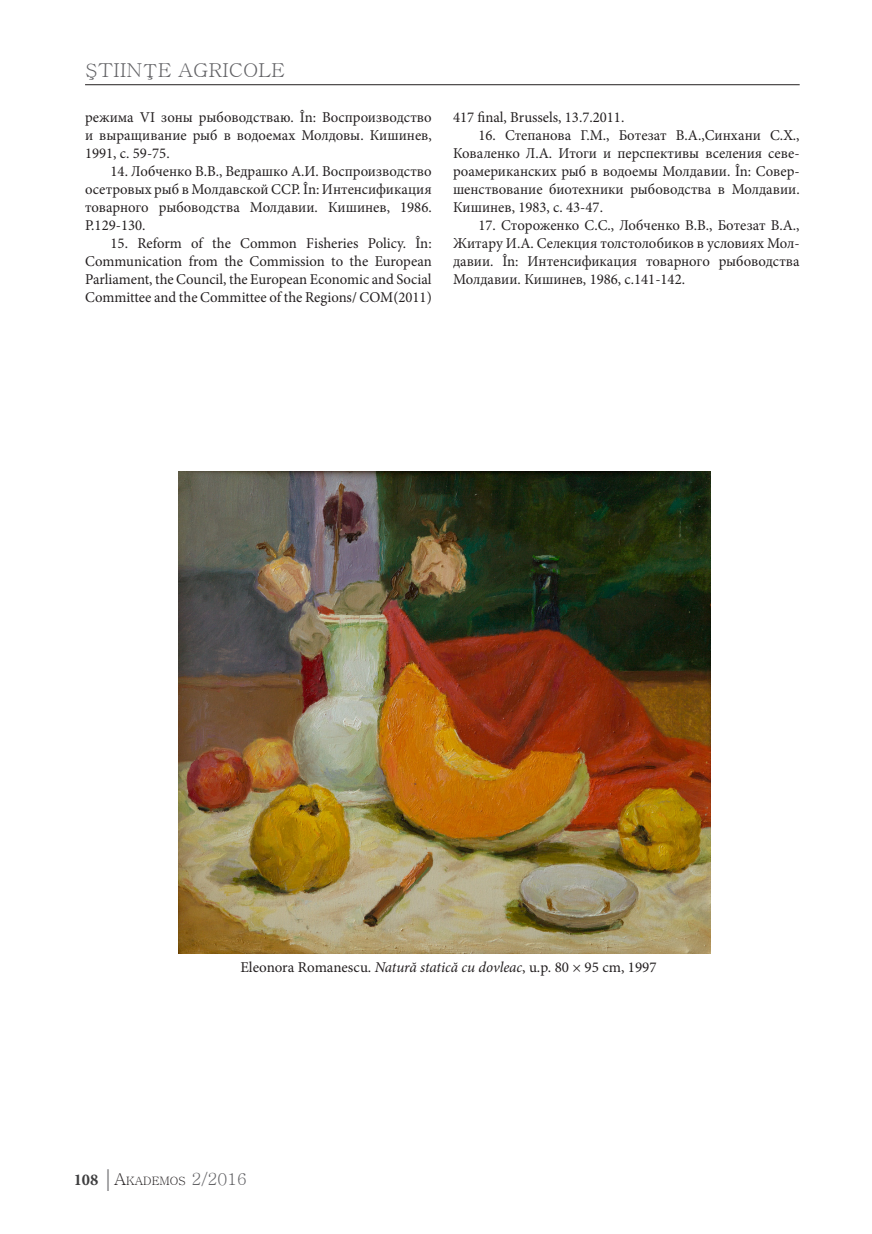
<style>
.page{position:relative;width:872px;height:1234px;background:#fff}
.page>*{position:absolute;margin:0;border:0;box-sizing:border-box;transform-origin:0 0}
.t1{font:19.2px "Batang";color:#636366;scale:1.06 1}
.Text_de_baza{font:15px/18px "Minion Pro";color:#231f20;text-align:justify}
.legenda{font:15px "Minion Pro";color:#231f20}
.t2{font:11.55px "Batang";color:#231f20}
.s1{font-style:italic}
.s2{font-family:"Minion Pro";font-weight:700;font-size:16.5px;color:#3e3e3f}
.s3{font-family:"Garamond";font-size:24px;color:#636366}
.s4{font-size:16.5px}
.s5{font-size:16.5px;color:#636366}
</style>
<div class="page">
<hr style="left:85px;top:84px;width:714px;height:1px;background:#231f20">
<img style="left:178px;top:471px;width:532px;height:481px">
<p class="t1" style="left:85px;top:60px;width:190px">ŞTIINŢE AGRICOLE</p>
<p class="Text_de_baza" style="left:85px;top:108px;width:348px">режима VI зоны рыбоводстваю. În: Воспроизводство и выращивание рыб в водоемах Молдовы. Кишинев, 1991, c. 59-75.</p>
<p class="Text_de_baza" style="left:85px;top:162px;width:348px;text-indent:26px">14. Лобченко В.В., Ведрашко А.И. Воспроизводство осетровых рыб в Молдавской ССР. În: Интенсификация товарного рыбоводства Молдавии. Кишинев, 1986.<br>P.129-130.</p>
<p class="Text_de_baza" style="left:85px;top:234px;width:348px;text-indent:26px">15. Reform of the Common Fisheries Policy. În:<br>Communication from the Commission to the European Parliament, the Council, the European Economic and Social Committee and the Committee of the Regions/ COM(2011)</p>
<p class="Text_de_baza" style="left:453px;top:108px;width:173px">417 final, Brussels, 13.7.2011.</p>
<p class="Text_de_baza" style="left:453px;top:126px;width:348px;text-indent:26px">16. Степанова Г.М., Ботезат В.А.,Синхани С.Х., Коваленко Л.А. Итоги и перспективы вселения севе&shy;роамериканских рыб в водоемы Молдавии. În: Совер&shy;шенствование биотехники рыбоводства в Молдавии.<br>Кишинев, 1983, c. 43-47.</p>
<p class="Text_de_baza" style="left:453px;top:216px;width:348px;text-indent:26px">17. Cтороженко С.С., Лобченко В.В., Ботезат В.А., Житару И.А. Селекция толстолобиков в условиях Мол&shy;давии. În: Интенсификация товарного рыбоводства Молдавии. Кишинев, 1986, c.141-142.</p>
<p class="legenda" style="left:240px;top:956px;width:418px">Eleonora Romanescu. <span class="s1">Natură statică cu dovleac</span>, u.p. 80 × 95 cm, 1997</p>
<p class="t2" style="left:74px;top:1175px;width:175px"><span class="s2">108</span> <span class="s3">|</span><span class="s4">A</span>KADEMOS <span class="s5">2/2016</span></p>
</div>
